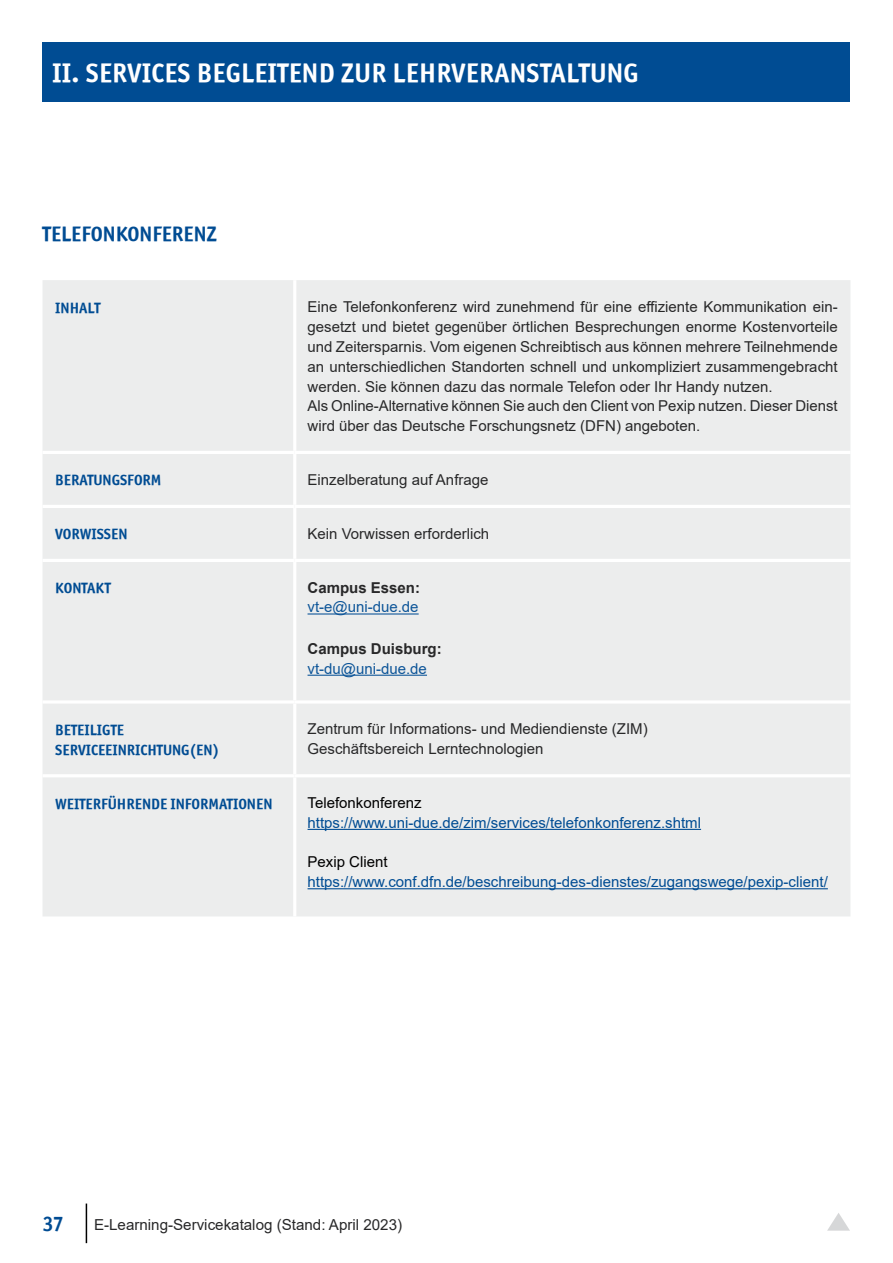
<style>
.page{position:relative;width:893px;height:1263px;background:#fff}
.page>*{position:absolute;margin:0;border:0;box-sizing:border-box;transform-origin:0 0}
.t1{font:27px "Officina Sans ITCTT Bold";letter-spacing:.01em;color:#fff}
.t2{font:21px "Officina Sans ITCTT Bold";color:#004c93}
.t3{font:15.15px "Arial";color:#282829}
.t4{font:15px/19.8px "Arial";color:#282829}
.t5{font:15px "Arial";color:#004c93}
.t6{font:15px/19.8px "Officina Sans ITCTT Bold";color:#004c93}
.t7{font:15px "Arial";color:#0d5598}
.t8{font:700 15px "Arial";color:#282829}
.t9{font:15px "Arial";color:#000}
</style>
<div class="page">
<hr style="left:86px;top:1203px;width:1px;height:40px;background:#000">
<div style="left:43px;top:43px;width:807px;height:59px;background:#004c93"></div>
<svg style="left:827px;top:1213px;width:23px;height:18px"></svg>
<div style="left:43px;top:280px;width:807px;height:636px;background:#eceded"></div>
<hr style="left:43px;top:451px;width:252px;height:3px;background:#fff">
<hr style="left:295px;top:451px;width:555px;height:3px;background:#fff">
<hr style="left:43px;top:505px;width:252px;height:3px;background:#fff">
<hr style="left:295px;top:505px;width:555px;height:3px;background:#fff">
<hr style="left:43px;top:559px;width:252px;height:3px;background:#fff">
<hr style="left:295px;top:559px;width:555px;height:3px;background:#fff">
<hr style="left:43px;top:700px;width:252px;height:4px;background:#fff">
<hr style="left:295px;top:700px;width:555px;height:4px;background:#fff">
<hr style="left:43px;top:774px;width:252px;height:3px;background:#fff">
<hr style="left:295px;top:774px;width:555px;height:3px;background:#fff">
<hr style="left:293px;top:280px;width:3px;height:171px;background:#fff">
<hr style="left:293px;top:454px;width:3px;height:51px;background:#fff">
<hr style="left:293px;top:508px;width:3px;height:51px;background:#fff">
<hr style="left:293px;top:562px;width:3px;height:138px;background:#fff">
<hr style="left:293px;top:704px;width:3px;height:70px;background:#fff">
<hr style="left:293px;top:777px;width:3px;height:139px;background:#fff">
<hr style="left:308px;top:613px;width:111px;height:1px;background:#0d5598">
<hr style="left:308px;top:675px;width:119px;height:1px;background:#0d5598">
<hr style="left:308px;top:829px;width:393px;height:1px;background:#004c93">
<hr style="left:308px;top:888px;width:520px;height:1px;background:#004c93">
<h1 class="t1" style="left:52px;top:56px;width:588px">II. SERVICES BEGLEITEND ZUR LEHRVERANSTALTUNG</h1>
<h2 class="t2" style="left:43px;top:220px;width:176px">TELEFONKONFERENZ</h2>
<p class="t6" style="left:55px;top:298px;width:47px">INHALT</p>
<p class="t4" style="left:308px;top:297px;width:532px">Eine Telefonkonferenz wird zunehmend für eine effiziente Kommunikation ein&shy;gesetzt und bietet gegenüber örtlichen Besprechungen enorme Kostenvorteile und Zeitersparnis. Vom eigenen Schreibtisch aus können mehrere Teilnehmende an unterschiedlichen Standorten schnell und unkompliziert zusammengebracht werden. Sie können dazu das normale Telefon oder Ihr Handy nutzen.<br>Als Online-Alternative können Sie auch den Client von Pexip nutzen. Dieser Dienst wird über das Deutsche Forschungsnetz (DFN) angeboten.</p>
<p class="t6" style="left:55px;top:470px;width:108px">BERATUNGSFORM</p>
<p class="t4" style="left:308px;top:469px;width:182px">Einzelberatung auf Anfrage</p>
<p class="t6" style="left:55px;top:524px;width:74px">VORWISSEN</p>
<p class="t4" style="left:308px;top:523px;width:183px">Kein Vorwissen erforderlich</p>
<p class="t6" style="left:55px;top:578px;width:57px">KONTAKT</p>
<p class="t8" style="left:308px;top:577px;width:114px">Campus Essen:</p>
<p class="t7" style="left:308px;top:597px;width:113px">vt-e@uni-due.de</p>
<p class="t8" style="left:308px;top:638px;width:136px">Campus Duisburg:</p>
<p class="t7" style="left:308px;top:658px;width:121px">vt-du@uni-due.de</p>
<p class="t6" style="left:55px;top:720px;width:166px">BETEILIGTE<br>SERVICEEINRICHTUNG(EN)</p>
<p class="t4" style="left:308px;top:719px;width:342px">Zentrum für Informations- und Mediendienste (ZIM)<br>Geschäftsbereich Lerntechnologien</p>
<p class="t6" style="left:55px;top:793px;width:219px">WEITERFÜHRENDE INFORMATIONEN</p>
<p class="t9" style="left:308px;top:792px;width:116px">Telefonkonferenz</p>
<p class="t5" style="left:308px;top:812px;width:395px">https://www.uni-due.de/zim/services/telefonkonferenz.shtml</p>
<p class="t9" style="left:308px;top:852px;width:82px">Pexip Client</p>
<p class="t5" style="left:308px;top:871px;width:522px">https://www.conf.dfn.de/beschreibung-des-dienstes/zugangswege/pexip-client/</p>
<h2 class="t2" style="left:43px;top:1210px;width:23px">37</h2>
<p class="t3" style="left:94px;top:1214px;width:310px">E-Learning-Servicekatalog (Stand: April 2023)</p>
</div>
